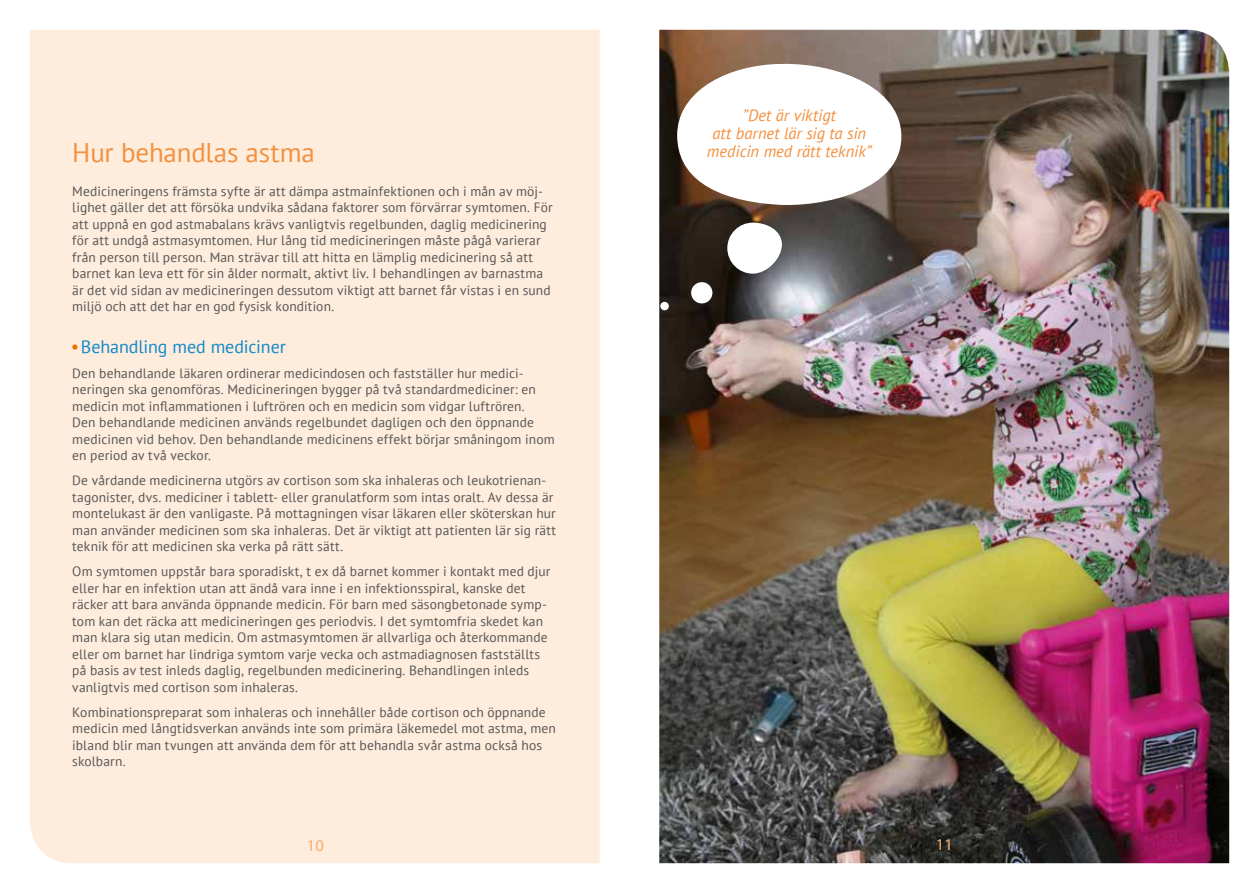
<style>
.page{position:relative;width:1259px;height:893px;background:#fff}
.page>*{position:absolute;margin:0;border:0;box-sizing:border-box;transform-origin:0 0}
.t1{font:27px "PT Sans";letter-spacing:-.01em;color:#f3903e}
.t2{font:18px "PT Sans";letter-spacing:-.005em;color:#1189ca}
.t3{font:italic 16.5px/18px "PT Sans";color:#f3903e;text-align:center}
.t4{font:16.5px "Myriad Pro";color:#f7ae70}
.t5{font:13.5px/16.5px "PT Sans";letter-spacing:.01em;color:#575756}
</style>
<div class="page">
<div style="left:30px;top:30px;width:570px;height:833px;background:#feecdc"></div>
<svg style="left:72px;top:344px;width:5px;height:6px"></svg>
<img style="left:659px;top:30px;width:570px;height:833px">
<svg style="left:677px;top:60px;width:228px;height:147px"></svg>
<svg style="left:727px;top:223px;width:55px;height:51px"></svg>
<div style="left:691px;top:282px;width:21px;height:21px;background:#fff;border-radius:50%"></div>
<div style="left:660px;top:302px;width:9px;height:8px;background:#fff;border-radius:50%"></div>
<h1 class="t1" style="left:72px;top:135px;width:244px">Hur behandlas astma</h1>
<p class="t5" style="left:72px;top:182px;width:482px">Medicineringens främsta syfte är att dämpa astmainfektionen och i mån av möj&shy;lighet gäller det att försöka undvika sådana faktorer som förvärrar symtomen. För att uppnå en god astmabalans krävs vanligtvis regelbunden, daglig medicinering för att undgå astmasymtomen. Hur lång tid medicineringen måste pågå varierar från person till person. Man strävar till att hitta en lämplig medicinering så att barnet kan leva ett för sin ålder normalt, aktivt liv. I behandlingen av barnastma är det vid sidan av medicineringen dessutom viktigt att barnet får vistas i en sund miljö och att det har en god fysisk kondition.</p>
<h2 class="t2" style="left:81px;top:335px;width:206px">Behandling med mediciner</h2>
<p class="t5" style="left:72px;top:364px;width:484px">Den behandlande läkaren ordinerar medicindosen och fastställer hur medici&shy;neringen ska genomföras. Medicineringen bygger på två standardmediciner: en medicin mot inflammationen i luftrören och en medicin som vidgar luftrören.<br>Den behandlande medicinen används regelbundet dagligen och den öppnande medicinen vid behov. Den behandlande medicinens effekt börjar småningom inom en period av två veckor.</p>
<p class="t5" style="left:72px;top:472px;width:485px">De vårdande medicinerna utgörs av cortison som ska inhaleras och leukotrienan&shy;tagonister, dvs. mediciner i tablett- eller granulatform som intas oralt. Av dessa är montelukast är den vanligaste. På mottagningen visar läkaren eller sköterskan hur man använder medicinen som ska inhaleras. Det är viktigt att patienten lär sig rätt teknik för att medicinen ska verka på rätt sätt.</p>
<p class="t5" style="left:72px;top:563px;width:479px">Om symtomen uppstår bara sporadiskt, t ex då barnet kommer i kontakt med djur eller har en infektion utan att ändå vara inne i en infektionsspiral, kanske det räcker att bara använda öppnande medicin. För barn med säsongbetonade symp&shy;tom kan det räcka att medicineringen ges periodvis. I det symtomfria skedet kan man klara sig utan medicin. Om astmasymtomen är allvarliga och återkommande eller om barnet har lindriga symtom varje vecka och astmadiagnosen fastställts på basis av test inleds daglig, regelbunden medicinering. Behandlingen inleds vanligtvis med cortison som inhaleras.</p>
<p class="t5" style="left:72px;top:703px;width:485px">Kombinationspreparat som inhaleras och innehåller både cortison och öppnande medicin med långtidsverkan används inte som primära läkemedel mot astma, men ibland blir man tvungen att använda dem för att behandla svår astma också hos skolbarn.</p>
<p class="t3" style="left:707px;top:106px;width:166px">”Det är viktigt<br>att barnet lär sig ta sin medicin med rätt teknik”</p>
<p class="t4" style="left:307px;top:835px;width:19px">10</p>
<p class="t4" style="left:935px;top:835px;width:19px">11</p>
</div>
